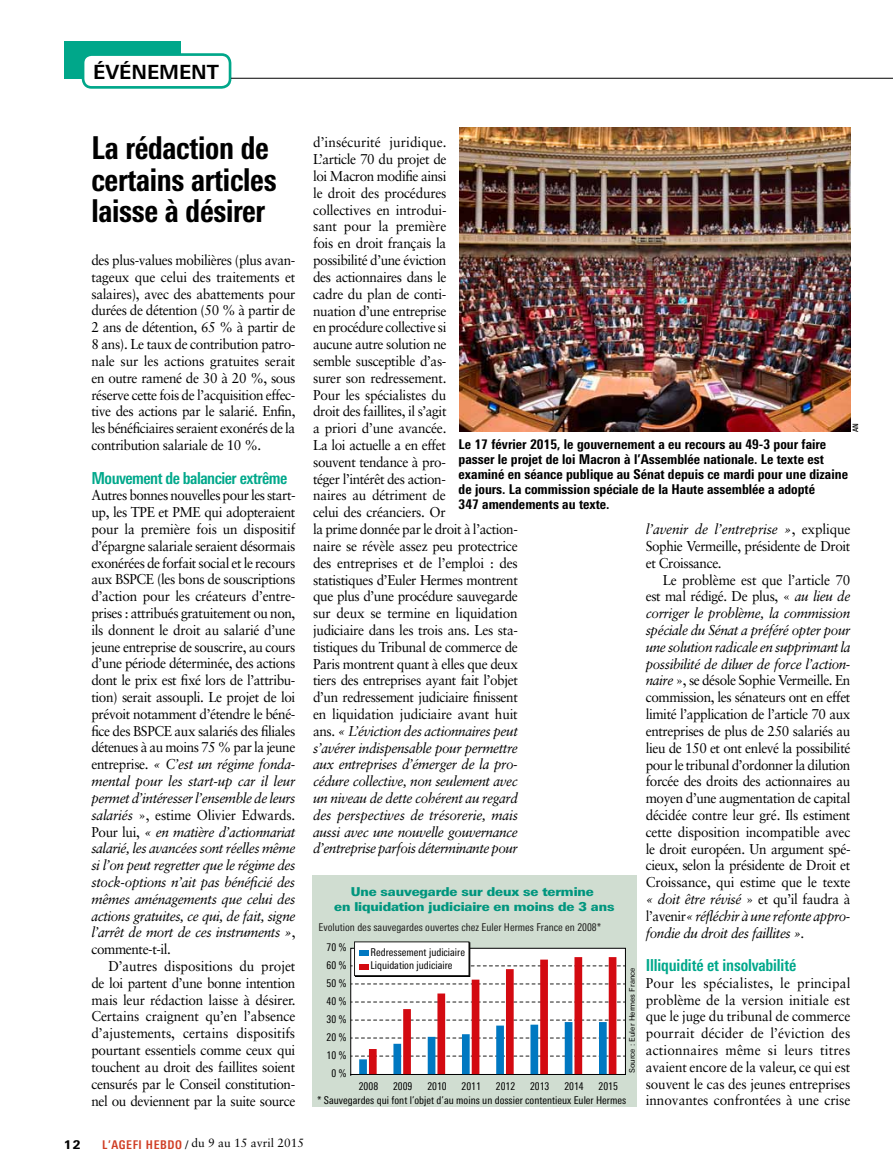
<style>
.page{position:relative;width:893px;height:1170px;background:#fff}
.page>*{position:absolute;margin:0;border:0;box-sizing:border-box;transform-origin:0 0}
.t1{font:800 condensed 31.5px/31.5px "LT Univers";letter-spacing:-.01em;color:#000;scale:.93 1}
.t2{font:700 19.5px "LT Univers Basic";color:#000}
.t3{font:700 condensed 16.5px "LT Univers";letter-spacing:-.03em;color:#00a88b}
.t4{font:700 condensed 16.5px "LT Univers";letter-spacing:-.01em;color:#00a88b}
.t5{font:14.25px/16.8px "Sabon";letter-spacing:-.03em;color:#000;text-align:justify;scale:.95 1}
.t6{font:800 condensed 13.5px/15px "LT Univers";color:#000}
.t7{font:900 12.3px/15.3px "LT Univers Basic";letter-spacing:-.01em;color:#00967e;text-align:center}
.t8{font:12px "Sabon";color:#000}
.t9{font:800 12px "LT Univers Basic";color:#000}
.t10{font:condensed 10.65px/13.4px "LT Univers";color:#000}
.t11{font:condensed 10.65px "LT Univers";color:#1d1d1b}
.t12{font:7.65px "LT Univers Basic";color:#000}
.t13{font:500 condensed 7.5px "LT Univers";color:#000}
.s1{font-style:italic}
.s2{font-family:"LT Univers";font-weight:700;font-stretch:condensed;color:#d03e25}
</style>
<div class="page">
<div style="left:64px;top:41px;width:116px;height:37px;background:#00a78a"></div>
<div style="left:83px;top:55px;width:147px;height:32px;background:#fff;border-radius:9px"></div>
<div style="left:82px;top:53px;width:149px;height:36px;border:3px solid #00a78a;border-radius:9px"></div>
<img style="left:459px;top:128px;width:391px;height:304px">
<hr style="left:231px;top:78px;width:662px;height:1px;background:#000">
<div style="left:313px;top:874px;width:324px;height:232px;background:#d0ddd1"></div>
<svg style="left:350px;top:947px;width:276px;height:128px;background:#d7bec5"></svg>
<div style="left:355px;top:942px;width:115px;height:34px;border:1px solid #000"></div>
<div style="left:354px;top:941px;width:115px;height:34px;background:#fff"></div>
<div style="left:359px;top:950px;width:10px;height:5px;background:#0078c1"></div>
<div style="left:359px;top:963px;width:10px;height:6px;background:#d30a11"></div>
<h2 class="t2" style="left:93px;top:60px;width:123px">ÉVÉNEMENT</h2>
<h1 class="t1" style="left:91px;top:132px;width:201px">La rédaction de certains articles laisse à désirer</h1>
<p class="t5" style="left:91px;top:251px;width:216px">des plus-values mobilières (plus avan&shy;tageux que celui des traitements et salaires), avec des abattements pour durées de détention (50 % à partir de 2 ans de détention, 65 % à partir de 8 ans). Le taux de contribution patro&shy;nale sur les actions gratuites serait en outre ramené de 30 à 20 %, sous réserve cette fois de l’acquisition effec&shy;tive des actions par le salarié. Enfin, les bénéficiaires seraient exonérés de la contribution salariale de 10 %.</p>
<p class="t3" style="left:91px;top:468px;width:197px">Mouvement de balancier extrême</p>
<p class="t5" style="left:91px;top:487px;width:216px">Autres bonnes nouvelles pour les start&shy;up, les TPE et PME qui adopteraient pour la première fois un dispositif d’épargne salariale seraient désormais exonérées de forfait social et le recours aux BSPCE (les bons de souscriptions d’action pour les créateurs d’entre&shy;prises : attribués gratuitement ou non, ils donnent le droit au salarié d’une jeune entreprise de souscrire, au cours d’une période déterminée, des actions dont le prix est fixé lors de l’attribu&shy;tion) serait assoupli. Le projet de loi prévoit notamment d’étendre le béné&shy;fice des BSPCE aux salariés des filiales détenues à au moins 75 % par la jeune entreprise. <span class="s1">« C’est un régime fonda&shy;mental pour les start-up car il leur permet d’intéresser l’ensemble de leurs salariés</span> », estime Olivier Edwards.<br>Pour lui, <span class="s1">« en matière d’actionnariat salarié, les avancées sont réelles même si l’on peut regretter que le régime des stock-options n’ait pas bénéficié des mêmes aménagements que celui des actions gratuites, ce qui, de fait, signe l’arrêt de mort de ces instruments »</span>, commente-t-il.</p>
<p class="t5" style="left:91px;top:957px;width:216px;text-indent:17px">D’autres dispositions du projet de loi partent d’une bonne intention mais leur rédaction laisse à désirer.<br>Certains craignent qu’en l’absence d’ajustements, certains dispositifs pourtant essentiels comme ceux qui touchent au droit des faillites soient censurés par le Conseil constitution&shy;nel ou deviennent par la suite source</p>
<p class="t5" style="left:313px;top:134px;width:217px;text-align:left">d’insécurité juridique.<br>L’article 70 du projet de<br>loi Macron modifie ainsi<br>le droit des procédures<br>collectives en introdui-<br>sant pour la première<br>fois en droit français la<br>possibilité d’une éviction<br>des actionnaires dans le<br>cadre du plan de conti-<br>nuation d’une entreprise<br>en procédure collective si<br>aucune autre solution ne<br>semble susceptible d’as-<br>surer son redressement.<br>Pour les spécialistes du<br>droit des faillites, il s’agit<br>a priori d’une avancée.<br>La loi actuelle a en effet<br>souvent tendance à pro-<br>téger l’intérêt des action-<br>naires au détriment de<br>celui des créanciers. Or<br>la prime donnée par le droit à l’action&shy;naire se révèle assez peu protectrice des entreprises et de l’emploi : des statistiques d’Euler Hermes montrent que plus d’une procédure sauvegarde sur deux se termine en liquidation judiciaire dans les trois ans. Les sta&shy;tistiques du Tribunal de commerce de<br>Paris montrent quant à elles que deux tiers des entreprises ayant fait l’objet d’un redressement judiciaire finissent en liquidation judiciaire avant huit ans. <span class="s1">« L’éviction des actionnaires peut s’avérer indispensable pour permettre aux entreprises d’émerger de la pro&shy;cédure collective, non seulement avec un niveau de dette cohérent au regard des perspectives de trésorerie, mais aussi avec une nouvelle gouvernance d’entreprise parfois déterminante pour</span></p>
<p class="t13" style="left:851px;top:432px;width:10px;rotate:-90deg">AN</p>
<p class="t6" style="left:459px;top:436px;width:391px">Le 17 février 2015, le gouvernement a eu recours au 49-3 pour faire passer le projet de loi Macron à l’Assemblée nationale. Le texte est examiné en séance publique au Sénat depuis ce mardi pour une dizaine de jours. La commission spéciale de la Haute assemblée a adopté<br>347 amendements au texte.</p>
<p class="t5" style="left:646px;top:520px;width:217px"><span class="s1">l’avenir de l’entreprise »</span>, explique Sophie Vermeille, présidente de Droit et Croissance.</p>
<p class="t5" style="left:646px;top:571px;width:217px;text-indent:17px">Le problème est que l’article 70 est mal rédigé. De plus, « <span class="s1">au lieu de corriger le problème, la commission spéciale du Sénat a préféré opter pour une solution radicale en supprimant la possibilité de diluer de force l’action&shy;naire</span> », se désole Sophie Vermeille. En commission, les sénateurs ont en effet limité l’application de l’article 70 aux entreprises de plus de 250 salariés au lieu de 150 et ont enlevé la possibilité pour le tribunal d’ordonner la dilution forcée des droits des actionnaires au moyen d’une augmentation de capital décidée contre leur gré. Ils estiment cette disposition incompatible avec le droit européen. Un argument spé&shy;cieux, selon la présidente de Droit et Croissance, qui estime que le texte <span class="s1">« doit être révisé</span> » et qu’il faudra à l’avenir<span class="s1">« réfléchir à une refonte appro&shy;fondie du droit des faillites ».</span></p>
<p class="t4" style="left:646px;top:955px;width:152px">Illiquidité et insolvabilité</p>
<p class="t5" style="left:646px;top:974px;width:217px">Pour les spécialistes, le principal problème de la version initiale est que le juge du tribunal de commerce pourrait décider de l’éviction des actionnaires même si leurs titres avaient encore de la valeur, ce qui est souvent le cas des jeunes entreprises innovantes confrontées à une crise</p>
<p class="t7" style="left:334px;top:883px;width:282px">Une sauvegarde sur deux se termine<br>en liquidation judiciaire en moins de 3 ans</p>
<p class="t11" style="left:319px;top:920px;width:284px">Evolution des sauvegardes ouvertes chez Euler Hermes France en 2008*</p>
<p class="t10" style="left:327px;top:940px;width:21px">70 %</p>
<p class="t10" style="left:370px;top:945px;width:96px">Redressement judiciaire<br>Liquidation judiciaire</p>
<p class="t10" style="left:327px;top:958px;width:21px">60 %</p>
<p class="t12" style="left:628px;top:1073px;width:107px;rotate:-90deg">Source : Euler Hermes France</p>
<p class="t10" style="left:327px;top:976px;width:21px">50 %</p>
<p class="t10" style="left:327px;top:994px;width:21px">40 %</p>
<p class="t10" style="left:327px;top:1012px;width:21px">30 %</p>
<p class="t10" style="left:327px;top:1030px;width:21px">20 %</p>
<p class="t10" style="left:327px;top:1048px;width:21px">10 %</p>
<p class="t10" style="left:331px;top:1066px;width:16px">0 %</p>
<p class="t10" style="left:359px;top:1078px;width:21px">2008</p>
<p class="t10" style="left:393px;top:1078px;width:21px">2009</p>
<p class="t10" style="left:427px;top:1078px;width:21px">2010</p>
<p class="t10" style="left:462px;top:1078px;width:21px">2011</p>
<p class="t10" style="left:496px;top:1078px;width:21px">2012</p>
<p class="t10" style="left:530px;top:1078px;width:21px">2013</p>
<p class="t10" style="left:564px;top:1078px;width:21px">2014</p>
<p class="t10" style="left:599px;top:1078px;width:21px">2015</p>
<p class="t10" style="left:317px;top:1093px;width:311px">* Sauvegardes qui font l’objet d’au moins un dossier contentieux Euler Hermes</p>
<p class="t9" style="left:64px;top:1136px;width:18px">12</p>
<p class="t8" style="left:102px;top:1135px;width:204px"><span class="s2">L’agefi hebdo</span> / du 9 au 15 avril 2015</p>
</div>
